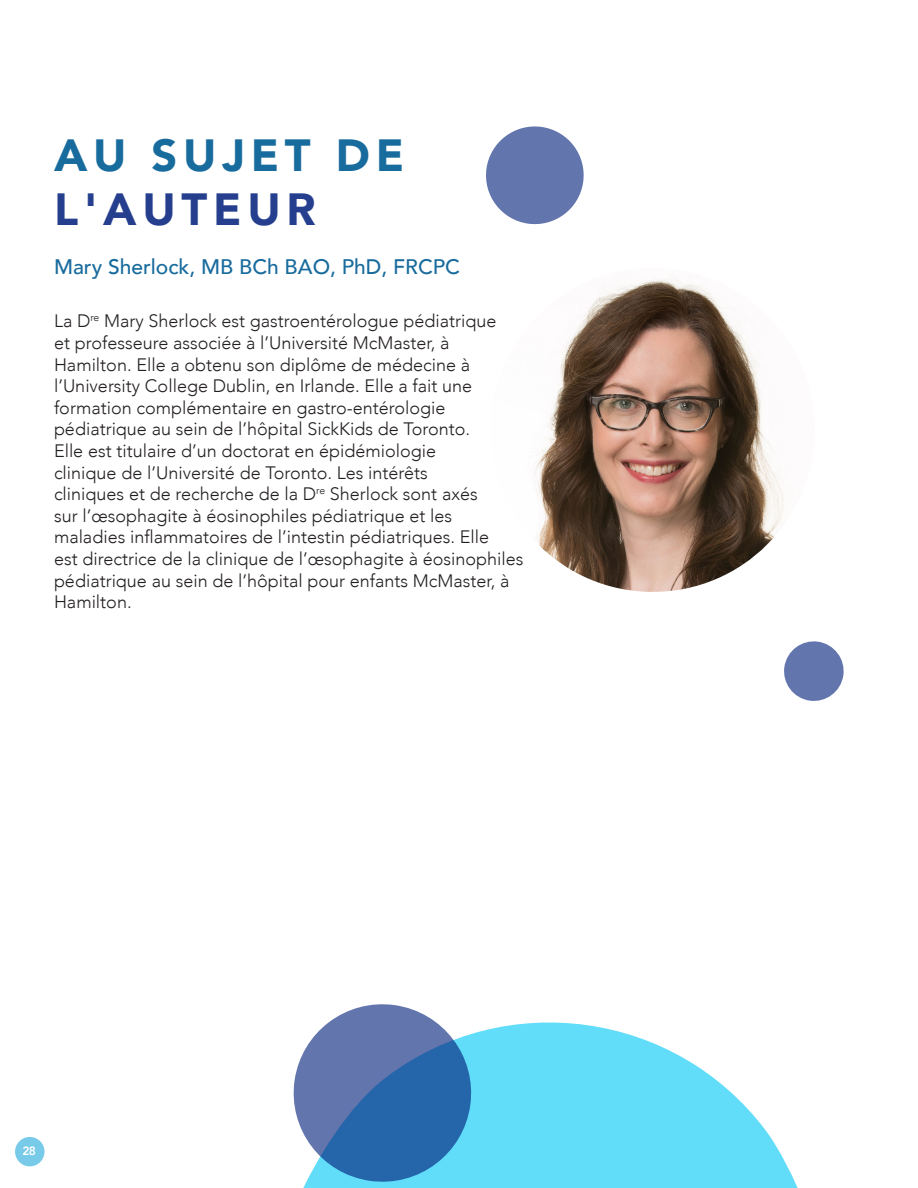
<style>
.page{position:relative;width:918px;height:1188px;background:#fff}
.page>*{position:absolute;margin:0;border:0;box-sizing:border-box;transform-origin:0 0}
.t1{font:900 45px "Avenir";letter-spacing:.13em;color:#186b9d}
.t2{font:900 45px "Avenir";letter-spacing:.13em;color:#253f8e}
.t3{font:500 21px "Avenir";color:#186b9d}
.t4{font:300 18px/21.6px "Avenir";color:#231f20}
.t5{font:800 12px "Avenir";color:#fff}
</style>
<div class="page">
<div style="left:15px;top:1137px;width:30px;height:29px;background:#77cbe9;border-radius:50%"></div>
<svg style="left:297px;top:1004px;width:501px;height:184px;fill:#61ddfa"></svg>
<img style="left:491px;top:268px;width:324px;height:324px;border-radius:162px">
<svg style="left:486px;top:126px;width:98px;height:99px"></svg>
<svg style="left:784px;top:641px;width:60px;height:60px"></svg>
<p class="t1" style="left:54px;top:117px;width:352px">AU SUJET DE</p>
<p class="t2" style="left:54px;top:171px;width:263px">L'AUTEUR</p>
<p class="t3" style="left:54px;top:248px;width:408px">Mary Sherlock, MB BCh BAO, PhD, FRCPC</p>
<p class="t4" style="left:54px;top:310px;width:471px">La D<sup>re</sup> Mary Sherlock est gastroentérologue pédiatrique<br>et professeure associée à l’Université McMaster, à Hamilton. Elle a obtenu son diplôme de médecine à l’University College Dublin, en Irlande. Elle a fait une formation complémentaire en gastro-entérologie pédiatrique au sein de l’hôpital SickKids de Toronto.<br>Elle est titulaire d’un doctorat en épidémiologie<br>clinique de l’Université de Toronto. Les intérêts<br>cliniques et de recherche de la D<sup>re</sup> Sherlock sont axés<br>sur l’œsophagite à éosinophiles pédiatrique et les maladies inflammatoires de l’intestin pédiatriques. Elle<br>est directrice de la clinique de l’œsophagite à éosinophiles pédiatrique au sein de l’hôpital pour enfants McMaster, à Hamilton.</p>
<p class="t5" style="left:23px;top:1141px;width:15px">28</p>
</div>
